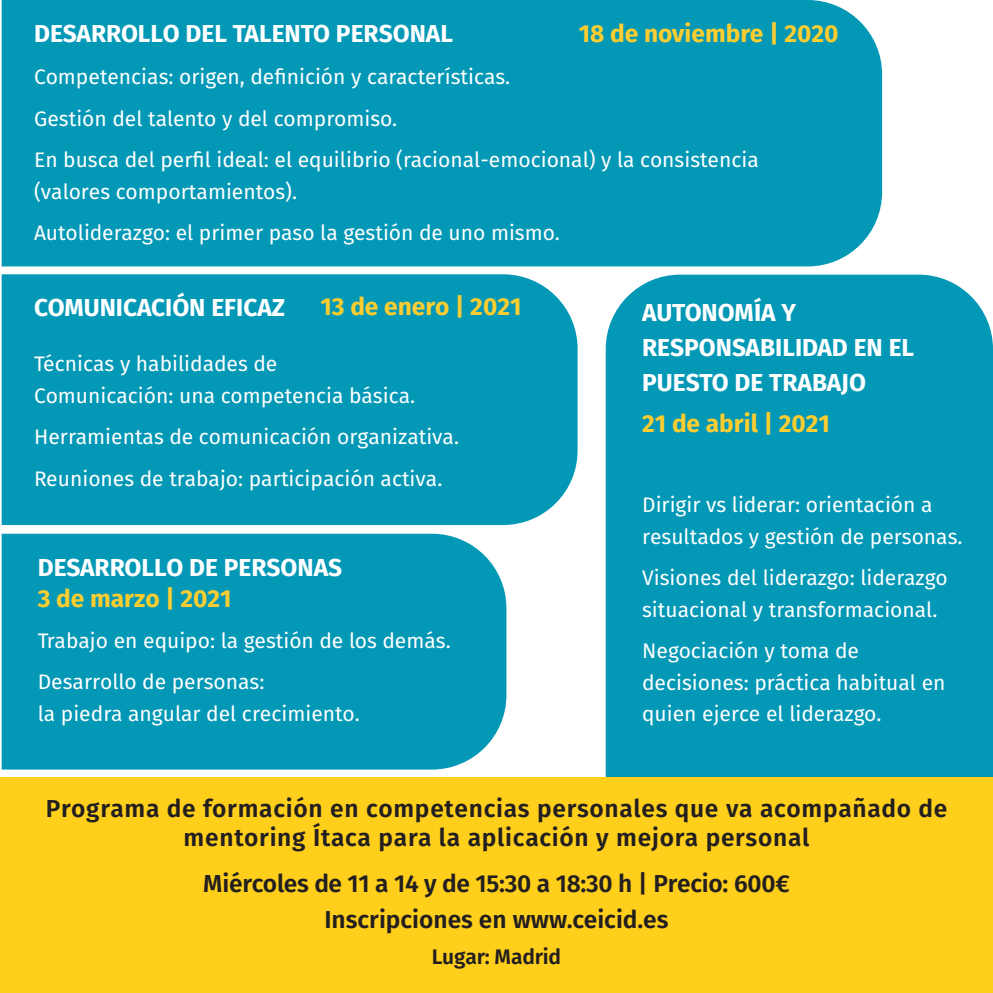
<style>
.page{position:relative;width:993px;height:993px;background:#fff}
.page>*{position:absolute;margin:0;border:0;box-sizing:border-box;transform-origin:0 0}
.t1{font:700 24.5px/35px "Fira Sans";color:#fff}
.t2{font:600 24.5px/29.4px "Fira Sans";letter-spacing:.03em;color:#231f20;text-align:center}
.t3{font:600 24.5px/36.8px "Fira Sans";letter-spacing:-.01em;color:#231f20;text-align:center}
.t4{font:700 24.5px "Fira Sans";color:#fecd2f}
.t5{font:21px/31.5px "Fira Sans";color:#fff}
.t6{font:600 21px "Fira Sans";letter-spacing:-.01em;color:#231f20}
</style>
<div class="page">
<div style="left:2px;top:0;width:879px;height:266px;background:#0398b6"></div>
<div style="left:2px;top:274px;width:575px;height:251px;background:#0398b6"></div>
<div style="left:605px;top:274px;width:387px;height:502px;background:#0398b6"></div>
<div style="left:2px;top:533px;width:504px;height:236px;background:#0398b6"></div>
<div style="left:0;top:776px;width:992px;height:216px;background:#ffcf1b"></div>
<p class="t1" style="left:34px;top:16px;width:420px">DESARROLLO DEL TALENTO PERSONAL</p>
<p class="t4" style="left:578px;top:16px;width:261px">18 de noviembre | 2020</p>
<p class="t5" style="left:34px;top:61px;width:477px">Competencias: origen, definición y características.</p>
<p class="t5" style="left:34px;top:103px;width:364px">Gestión del talento y del compromiso.</p>
<p class="t5" style="left:34px;top:144px;width:726px">En busca del perfil ideal: el equilibrio (racional-emocional) y la consistencia (valores comportamientos).</p>
<p class="t5" style="left:34px;top:217px;width:527px">Autoliderazgo: el primer paso la gestión de uno mismo.</p>
<p class="t1" style="left:34px;top:290px;width:252px">COMUNICACIÓN EFICAZ</p>
<p class="t1" style="left:642px;top:295px;width:273px">AUTONOMÍA Y<br>RESPONSABILIDAD EN EL<br>PUESTO DE TRABAJO</p>
<p class="t4" style="left:320px;top:289px;width:202px">13 de enero | 2021</p>
<p class="t5" style="left:34px;top:348px;width:382px">Técnicas y habilidades de<br>Comunicación: una competencia básica.</p>
<p class="t5" style="left:34px;top:421px;width:426px">Herramientas de comunicación organizativa.</p>
<p class="t5" style="left:34px;top:462px;width:409px">Reuniones de trabajo: participación activa.</p>
<p class="t4" style="left:642px;top:406px;width:189px">21 de abril | 2021</p>
<p class="t1" style="left:38px;top:549px;width:306px">DESARROLLO DE PERSONAS</p>
<p class="t4" style="left:38px;top:580px;width:195px">3 de marzo | 2021</p>
<p class="t5" style="left:38px;top:624px;width:414px">Trabajo en equipo: la gestión de los demás.</p>
<p class="t5" style="left:38px;top:666px;width:323px">Desarrollo de personas:<br>la piedra angular del crecimiento.</p>
<p class="t5" style="left:642px;top:489px;width:322px">Dirigir vs liderar: orientación a resultados y gestión de personas.</p>
<p class="t5" style="left:642px;top:562px;width:307px">Visiones del liderazgo: liderazgo situacional y transformacional.</p>
<p class="t5" style="left:642px;top:635px;width:305px">Negociación y toma de decisiones: práctica habitual en quien ejerce el liderazgo.</p>
<p class="t2" style="left:46px;top:793px;width:902px">Programa de formación en competencias personales que va acompañado de mentoring Ítaca para la aplicación y mejora personal</p>
<p class="t3" style="left:203px;top:864px;width:587px">Miércoles de 11 a 14 y de 15:30 a 18:30 h | Precio: 600€<br>Inscripciones en www.ceicid.es</p>
<p class="t6" style="left:431px;top:941px;width:131px">Lugar: Madrid</p>
</div>
